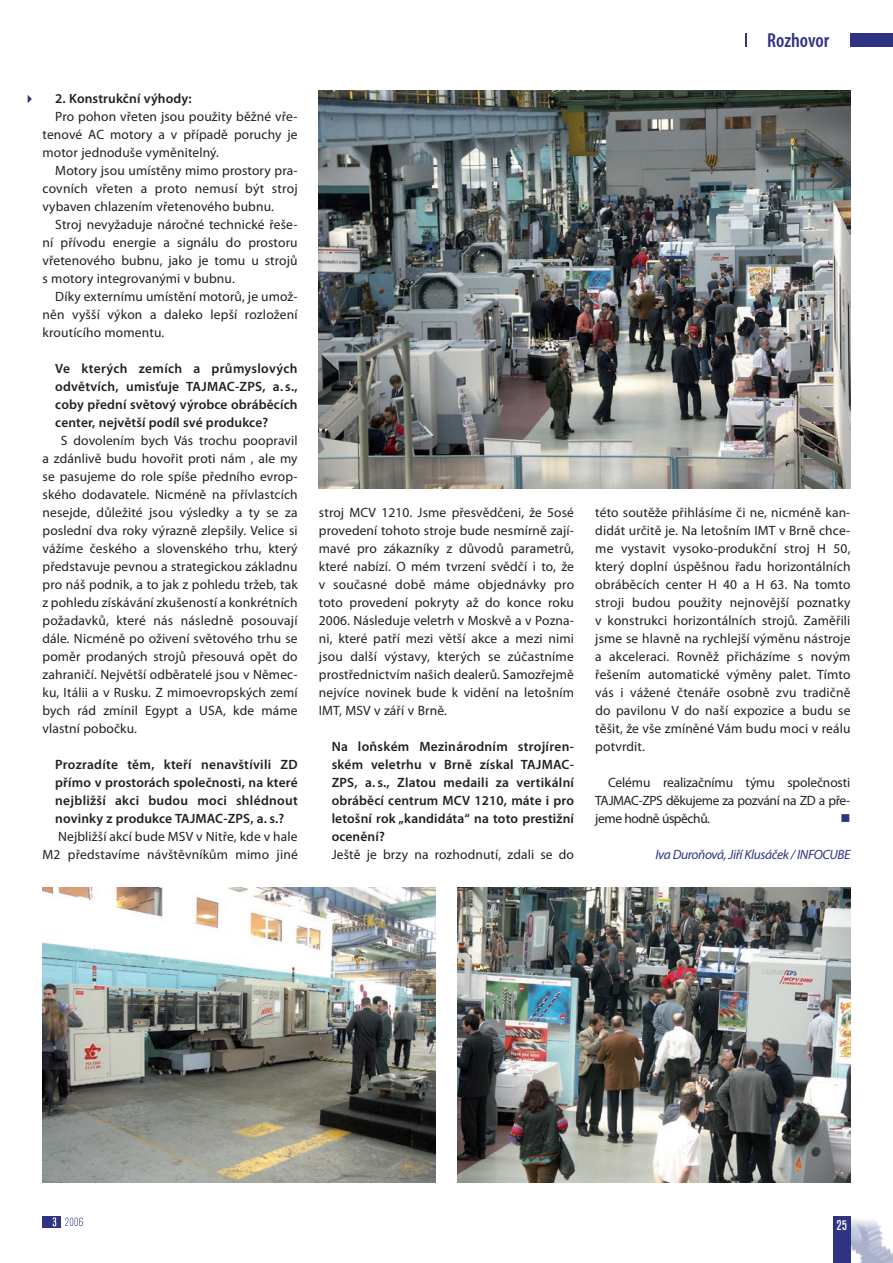
<style>
.page{position:relative;width:893px;height:1263px;background:#fff}
.page>*{position:absolute;margin:0;border:0;box-sizing:border-box;transform-origin:0 0}
.t1{font:600 condensed 20.25px "Myriad Pro";color:#2e3483}
.t2{font:500 condensed 15px "Accius TEE";color:#fff}
.t3{font:13.5px/18px "Myriad Pro";letter-spacing:.01em;color:#231f20;text-align:justify}
.t4{font:600 13.5px/18px "Myriad Pro";letter-spacing:.01em;color:#231f20;text-align:justify}
.t5{font:italic 13.5px "Myriad Pro";letter-spacing:-.03em;color:#2e3483}
.t6{font:13.5px "Wingdings";color:#2e3483}
</style>
<div class="page">
<div style="left:850px;top:33px;width:43px;height:14px;background:#2e3483"></div>
<svg style="left:745px;top:33px;width:2px;height:14px"></svg>
<svg style="left:28px;top:95px;width:4px;height:8px"></svg>
<img style="left:850px;top:1216px;width:43px;height:47px">
<div style="left:833px;top:1216px;width:17px;height:47px;background:#2e3483"></div>
<div style="left:43px;top:1216px;width:18px;height:11px;background:#2e3483"></div>
<svg style="left:65px;top:1217px;width:18px;height:9px"></svg>
<svg style="left:53px;top:1217px;width:3px;height:9px"></svg>
<img style="left:457px;top:888px;width:393px;height:295px">
<img style="left:43px;top:888px;width:393px;height:295px">
<img style="left:319px;top:90px;width:531px;height:399px">
<p class="t4" style="left:55px;top:89px;width:138px">2. Konstrukční výhody:</p>
<p class="t3" style="left:43px;top:107px;width:257px;text-indent:13px">Pro pohon vřeten jsou použity běžné vře&shy;tenové AC motory a v případě poruchy je motor jednoduše vyměnitelný.</p>
<p class="t3" style="left:43px;top:161px;width:257px;text-indent:13px">Motory jsou umístěny mimo prostory pra&shy;covních vřeten a proto nemusí být stroj vybaven chlazením vřetenového bubnu.</p>
<p class="t3" style="left:43px;top:215px;width:257px;text-indent:13px">Stroj nevyžaduje náročné technické řeše&shy;ní přívodu energie a signálu do prostoru vřetenového bubnu, jako je tomu u strojů s motory integrovanými v bubnu.</p>
<p class="t3" style="left:43px;top:287px;width:257px;text-indent:13px">Díky externímu umístění motorů, je umož&shy;něn vyšší výkon a daleko lepší rozložení kroutícího momentu.</p>
<p class="t4" style="left:55px;top:359px;width:244px">Ve kterých zemích a průmyslových odvětvích, umisťuje TAJMAC-ZPS, a. s., coby přední světový výrobce obráběcích center, největší podíl své produkce?</p>
<p class="t3" style="left:43px;top:431px;width:257px;text-indent:18px">S dovolením bych Vás trochu poopravil a zdánlivě budu hovořit proti nám , ale my se pasujeme do role spíše předního evrop&shy;ského dodavatele. Nicméně na přívlastcích nesejde, důležité jsou výsledky a ty se za poslední dva roky výrazně zlepšily. Velice si vážíme českého a slovenského trhu, který představuje pevnou a strategickou základnu pro náš podnik, a to jak z pohledu tržeb, tak z pohledu získávání zkušeností a konkrétních požadavků, které nás následně posouvají dále. Nicméně po oživení světového trhu se poměr prodaných strojů přesouvá opět do zahraničí. Největší odběratelé jsou v Němec&shy;ku, Itálii a v Rusku. Z mimoevropských zemí bych rád zmínil Egypt a USA, kde máme vlastní pobočku.</p>
<p class="t4" style="left:55px;top:755px;width:244px">Prozradíte těm, kteří nenavštívili ZD přímo v prostorách společnosti, na které nejbližší akci budou moci shlédnout novinky z produkce TAJMAC-ZPS, a. s.?</p>
<p class="t3" style="left:43px;top:827px;width:257px;text-align:right">Nejbližší akcí bude MSV v Nitře, kde v hale<br>M2 představíme návštěvníkům mimo jiné</p>
<h1 class="t1" style="left:767px;top:28px;width:63px">Rozhovor</h1>
<p class="t3" style="left:319px;top:503px;width:257px">stroj MCV 1210. Jsme přesvědčeni, že 5osé provedení tohoto stroje bude nesmírně zají&shy;mavé pro zákazníky z důvodů parametrů, které nabízí. O mém tvrzení svědčí i to, že v současné době máme objednávky pro toto provedení pokryty až do konce roku 2006. Následuje veletrh v Moskvě a v Pozna&shy;ni, které patří mezi větší akce a mezi nimi jsou další výstavy, kterých se zúčastníme prostřednictvím našich dealerů. Samozřejmě nejvíce novinek bude k vidění na letošním IMT, MSV v září v Brně.</p>
<p class="t4" style="left:332px;top:737px;width:244px">Na loňském Mezinárodním strojíren&shy;ském veletrhu v Brně získal TAJMAC-ZPS, a. s., Zlatou medaili za vertikální obráběcí centrum MCV 1210, máte i pro letošní rok „kandidáta“ na toto prestižní ocenění?</p>
<p class="t3" style="left:332px;top:845px;width:244px">Ještě je brzy na rozhodnutí, zdali se do</p>
<p class="t3" style="left:595px;top:503px;width:257px">této soutěže přihlásíme či ne, nicméně kan&shy;didát určitě je. Na letošním IMT v Brně chce&shy;me vystavit vysoko-produkční stroj H 50, který doplní úspěšnou řadu horizontálních obráběcích center H 40 a H 63. Na tomto stroji budou použity nejnovější poznatky v konstrukci horizontálních strojů. Zaměřili jsme se hlavně na rychlejší výměnu nástroje a akceleraci. Rovněž přicházíme s novým řešením automatické výměny palet. Tímto vás i vážené čtenáře osobně zvu tradičně do pavilonu V do naší expozice a budu se těšit, že vše zmíněné Vám budu moci v reálu potvrdit.</p>
<p class="t3" style="left:595px;top:773px;width:257px;text-indent:13px">Celému realizačnímu týmu společnosti TAJMAC-ZPS děkujeme za pozvání na ZD a pře&shy;jeme hodně úspěchů.</p>
<p class="t6" style="left:840px;top:811px;width:12px">■</p>
<p class="t5" style="left:655px;top:846px;width:196px">Iva Duroňová, Jiří Klusáček / INFOCUBE</p>
<p class="t2" style="left:836px;top:1217px;width:13px">25</p>
</div>
